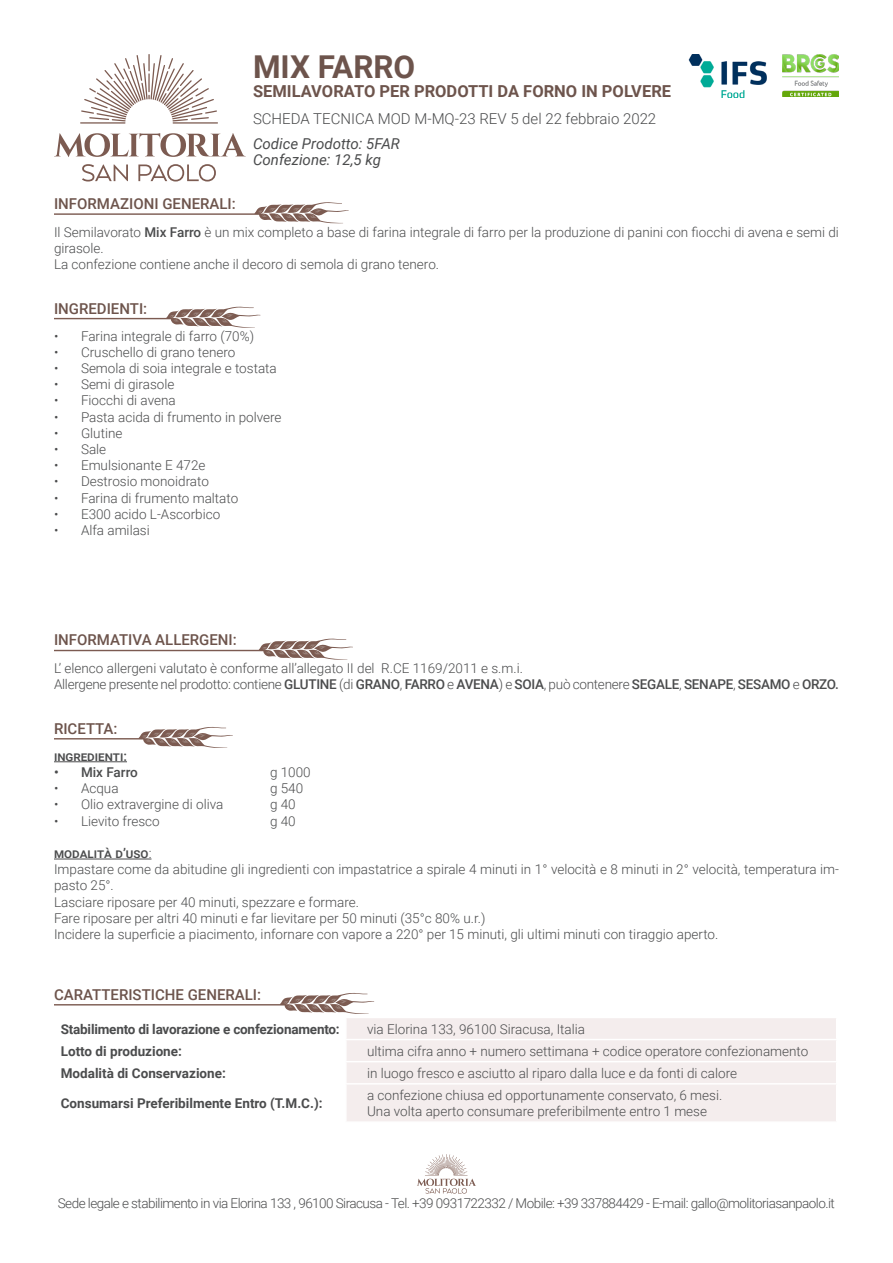
<style>
.page{position:relative;width:893px;height:1263px;background:#fff}
.page>*{position:absolute;margin:0;border:0;box-sizing:border-box;transform-origin:0 0}
.t1{font:700 31.5px "Roboto";color:#6d544c}
.t2{font:700 16.5px "Roboto";color:#6d544c}
.t3{font:500 15px "Roboto";color:#6d544c}
.t4{font:300 15px "Roboto";color:#4b4c4d}
.t5{font:italic 15px "Roboto";color:#4b4c4d}
.t6{font:300 13.5px/16.2px "Roboto";color:#4b4c4d}
.t7{font:300 13.5px "Roboto";letter-spacing:-.04em;color:#4b4c4d}
.t8{font:700 13.5px "Roboto";color:#4b4c4d}
.t9{font:300 13.5px "Roboto";letter-spacing:-.02em;color:#4b4c4d}
.t10{font:500 13.5px "Roboto";color:#4b4c4d}
.s1{font-weight:500}
.s2{font-weight:300}
</style>
<div class="page">
<svg style="left:54px;top:202px;width:295px;height:21px"></svg>
<img style="left:782px;top:54px;width:57px;height:43px">
<img style="left:689px;top:54px;width:78px;height:44px">
<svg style="left:54px;top:54px;width:192px;height:128px"></svg>
<svg style="left:417px;top:1154px;width:59px;height:39px"></svg>
<svg style="left:54px;top:306px;width:207px;height:22px"></svg>
<svg style="left:54px;top:638px;width:299px;height:22px"></svg>
<svg style="left:54px;top:727px;width:179px;height:21px"></svg>
<hr style="left:54px;top:761px;width:73px;height:1px;background:#4b4c4d">
<hr style="left:54px;top:859px;width:97px;height:1px;background:#4b4c4d">
<svg style="left:54px;top:993px;width:320px;height:21px"></svg>
<div style="left:347px;top:1018px;width:489px;height:103px;background:#f4eded"></div>
<hr style="left:346px;top:1039px;width:491px;height:1px;background:#fff">
<hr style="left:346px;top:1061px;width:491px;height:1px;background:#fff">
<hr style="left:346px;top:1083px;width:491px;height:1px;background:#fff">
<p class="t1" style="left:253px;top:44px;width:164px">MIX FARRO</p>
<p class="t2" style="left:253px;top:80px;width:420px">SEMILAVORATO PER PRODOTTI DA FORNO IN POLVERE</p>
<p class="t4" style="left:253px;top:108px;width:405px">SCHEDA TECNICA MOD M-MQ-23 REV 5 del 22 febbraio 2022</p>
<p class="t5" style="left:253px;top:133px;width:148px">Codice Prodotto: 5FAR</p>
<p class="t5" style="left:253px;top:149px;width:130px">Confezione: 12,5 kg</p>
<p class="t3" style="left:54px;top:193px;width:183px">INFORMAZIONI GENERALI:</p>
<p class="t6" style="left:54px;top:223px;width:786px">Il Semilavorato <span class="s1">Mix Farro</span> è un mix completo a base di farina integrale di farro per la produzione di panini con fiocchi di avena e semi di girasole.</p>
<p class="t6" style="left:54px;top:256px;width:387px">La confezione contiene anche il decoro di semola di grano tenero.</p>
<p class="t3" style="left:54px;top:298px;width:95px">INGREDIENTI:</p>
<p class="t6" style="left:54px;top:327px;width:202px">• Farina integrale di farro (70%)</p>
<p class="t6" style="left:54px;top:343px;width:183px">• Cruschello di grano tenero</p>
<p class="t6" style="left:54px;top:360px;width:224px">• Semola di soia integrale e tostata</p>
<p class="t6" style="left:54px;top:376px;width:122px">• Semi di girasole</p>
<p class="t6" style="left:54px;top:392px;width:123px">• Fiocchi di avena</p>
<p class="t6" style="left:54px;top:408px;width:229px">• Pasta acida di frumento in polvere</p>
<p class="t6" style="left:54px;top:424px;width:70px">• Glutine</p>
<p class="t6" style="left:54px;top:441px;width:54px">• Sale</p>
<p class="t6" style="left:54px;top:457px;width:153px">• Emulsionante E 472e</p>
<p class="t6" style="left:54px;top:473px;width:156px">• Destrosio monoidrato</p>
<p class="t6" style="left:54px;top:489px;width:186px">• Farina di frumento maltato</p>
<p class="t6" style="left:54px;top:505px;width:168px">• E300 acido L-Ascorbico</p>
<p class="t6" style="left:54px;top:522px;width:97px">• Alfa amilasi</p>
<p class="t3" style="left:54px;top:629px;width:184px">INFORMATIVA ALLERGENI:</p>
<p class="t6" style="left:54px;top:660px;width:470px">L’ elenco allergeni valutato è conforme all’allegato II del R.CE 1169/2011 e s.m.i.</p>
<p class="t9" style="left:54px;top:675px;width:786px">Allergene presente nel prodotto: contiene <span class="s1">GLUTINE</span> (di <span class="s1">GRANO</span>, <span class="s1">FARRO</span> e <span class="s1">AVENA</span>) e <span class="s1">SOIA</span>, può contenere <span class="s1">SEGALE</span>, <span class="s1">SENAPE</span>, <span class="s1">SESAMO</span> e <span class="s1">ORZO.</span></p>
<p class="t3" style="left:54px;top:718px;width:65px">RICETTA:</p>
<p class="t10" style="left:54px;top:746px;width:75px">ingredienti:</p>
<p class="t10" style="left:54px;top:763px;width:85px">• Mix Farro</p>
<p class="t6" style="left:270px;top:764px;width:42px">g 1000</p>
<p class="t6" style="left:54px;top:780px;width:66px">• Acqua</p>
<p class="t6" style="left:270px;top:780px;width:35px">g 540</p>
<p class="t6" style="left:54px;top:796px;width:171px">• Olio extravergine di oliva</p>
<p class="t6" style="left:270px;top:796px;width:27px">g 40</p>
<p class="t6" style="left:54px;top:812px;width:107px">• Lievito fresco</p>
<p class="t6" style="left:270px;top:812px;width:27px">g 40</p>
<p class="t10" style="left:54px;top:844px;width:99px">modalità d’uso<span class="s2">:</span></p>
<p class="t6" style="left:54px;top:861px;width:786px">Impastare come da abitudine gli ingredienti con impastatrice a spirale 4 minuti in 1° velocità e 8 minuti in 2° velocità, temperatura im&shy;pasto 25°.</p>
<p class="t6" style="left:54px;top:893px;width:306px">Lasciare riposare per 40 minuti, spezzare e formare.</p>
<p class="t6" style="left:54px;top:909px;width:433px">Fare riposare per altri 40 minuti e far lievitare per 50 minuti (35°c 80% u.r.)</p>
<p class="t6" style="left:54px;top:926px;width:666px">Incidere la superficie a piacimento, infornare con vapore a 220° per 15 minuti, gli ultimi minuti con tiraggio aperto.</p>
<p class="t3" style="left:54px;top:984px;width:209px">CARATTERISTICHE GENERALI:</p>
<p class="t8" style="left:61px;top:1019px;width:280px">Stabilimento di lavorazione e confezionamento:</p>
<p class="t6" style="left:367px;top:1020px;width:220px">via Elorina 133, 96100 Siracusa, Italia</p>
<p class="t8" style="left:61px;top:1041px;width:123px">Lotto di produzione:</p>
<p class="t6" style="left:367px;top:1042px;width:443px">ultima cifra anno + numero settimana + codice operatore confezionamento</p>
<p class="t8" style="left:61px;top:1063px;width:167px">Modalità di Conservazione:</p>
<p class="t6" style="left:367px;top:1064px;width:372px">in luogo fresco e asciutto al riparo dalla luce e da fonti di calore</p>
<p class="t8" style="left:61px;top:1094px;width:263px">Consumarsi Preferibilmente Entro (T.M.C.):</p>
<p class="t6" style="left:367px;top:1086px;width:357px">a confezione chiusa ed opportunamente conservato, 6 mesi.<br>Una volta aperto consumare preferibilmente entro 1 mese</p>
<p class="t7" style="left:58px;top:1194px;width:779px">Sede legale e stabilimento in via Elorina 133 , 96100 Siracusa - Tel. +39 0931722332 / Mobile: +39 337884429 - E-mail: gallo@molitoriasanpaolo.it</p>
</div>
